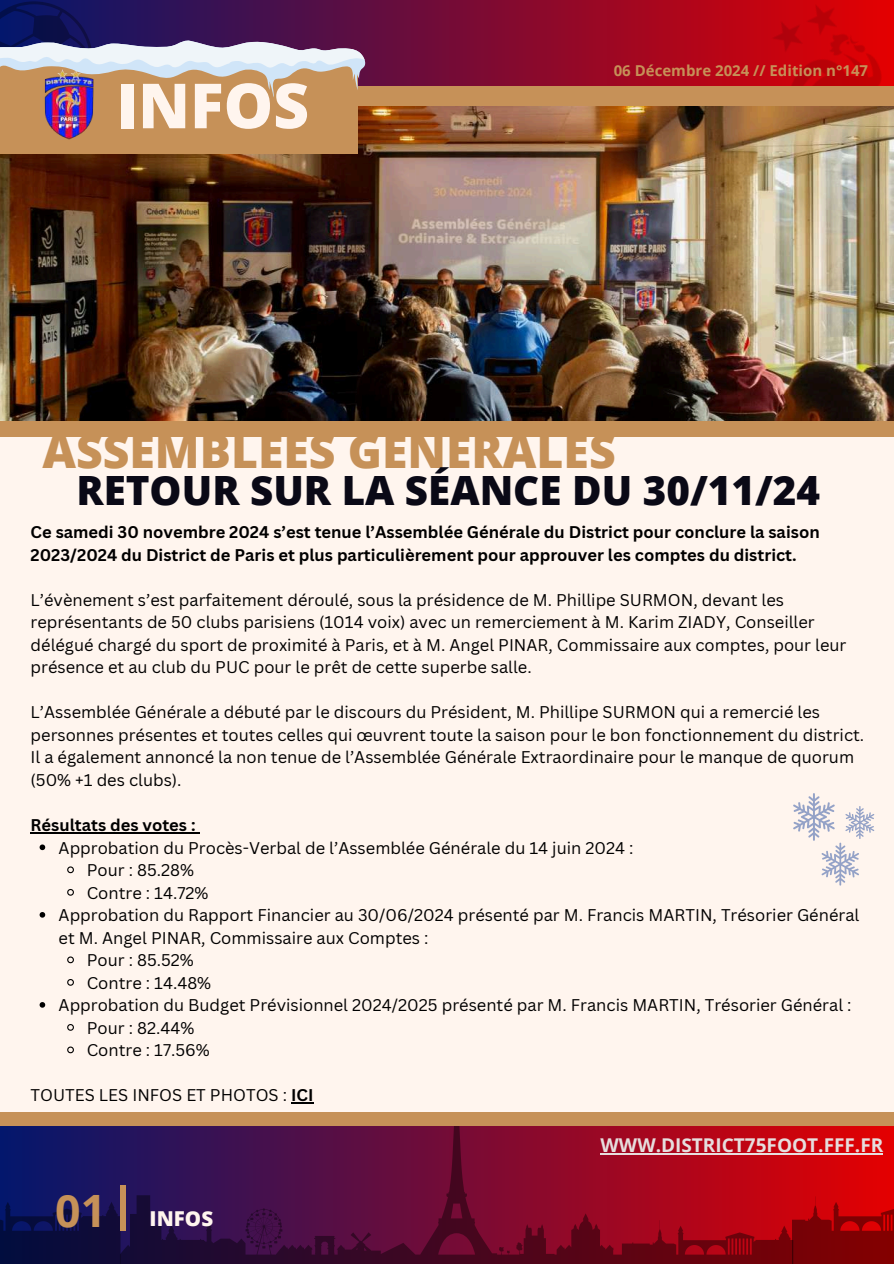
<style>
.page{position:relative;width:894px;height:1264px;background:#fff}
.page>*{position:absolute;margin:0;border:0;box-sizing:border-box;transform-origin:0 0}
.t1{font:800 62.25px "Open Sans";color:#fff5ee}
.t2{font:800 46.35px "Open Sans";color:#c69158}
.t3{font:800 40.35px "Open Sans";color:#0a0916}
.t4{font:800 20.55px "Open Sans";color:#fff5ee}
.t5{font:700 19.05px "Open Sans";color:#e6dede}
.t6{font:16.5px/22.5px "Canva Sans";color:#000}
.t7{font:700 16.5px/22.5px "Canva Sans";color:#000}
.t8{font:700 15px "Open Sans";color:#c69158}
.s1{font-weight:700}
.s2{font-weight:700;font-size:44.55px;color:#c69158}
</style>
<div class="page">
<svg style="left:0;top:0;width:741px;height:87px;background:#8d0a2b"></svg>
<img style="left:741px;top:0;width:152px;height:87px">
<div style="left:0;top:87px;width:893px;height:351px;background:#c69158"></div>
<img style="left:0;top:106px;width:893px;height:314px">
<div style="left:0;top:60px;width:357px;height:93px;background:#c69158"></div>
<svg style="left:120px;top:1125px;width:672px;height:138px;background:#6e0b32"></svg>
<svg style="left:0;top:1125px;width:120px;height:138px;background:#0f1357"></svg>
<svg style="left:792px;top:1125px;width:101px;height:138px;background:#ba0307"></svg>
<div style="left:0;top:775px;width:893px;height:350px;background:#c69158"></div>
<div style="left:0;top:438px;width:893px;height:674px;background:#fff5ee"></div>
<img style="left:46px;top:118px;width:47px;height:22px">
<div style="left:120px;top:1184px;width:6px;height:46px;background:#c69158"></div>
<hr style="left:31px;top:832px;width:164px;height:1px;background:#000">
<svg style="left:40px;top:844px;width:5px;height:6px"></svg>
<svg style="left:67px;top:866px;width:7px;height:8px"></svg>
<svg style="left:67px;top:889px;width:7px;height:7px"></svg>
<svg style="left:40px;top:912px;width:5px;height:5px"></svg>
<svg style="left:67px;top:956px;width:7px;height:8px"></svg>
<svg style="left:67px;top:979px;width:7px;height:7px"></svg>
<svg style="left:40px;top:1002px;width:5px;height:5px"></svg>
<svg style="left:67px;top:1024px;width:7px;height:7px"></svg>
<svg style="left:67px;top:1046px;width:7px;height:8px"></svg>
<svg style="left:291px;top:1102px;width:22px;height:1px"></svg>
<svg style="left:0;top:1px;width:365px;height:117px"></svg>
<hr style="left:600px;top:1153px;width:283px;height:1px;background:#e6dede">
<svg style="left:793px;top:793px;width:81px;height:92px"></svg>
<h1 class="t1" style="left:116px;top:62px;width:194px">INFOS</h1>
<p class="t8" style="left:613px;top:60px;width:256px">06 Décembre 2024 // Edition n°147</p>
<h2 class="t2" style="left:42px;top:418px;width:574px">ASSEMBLÉES GÉNÉRALES</h2>
<h3 class="t3" style="left:76px;top:461px;width:745px">RETOUR SUR LA SÉANCE DU 30/11/24</h3>
<p class="t7" style="left:31px;top:520px;width:790px">Ce samedi 30 novembre 2024 s’est tenue l’Assemblée Générale du District pour conclure la saison<br>2023/2024 du District de Paris et plus particulièrement pour approuver les comptes du district.</p>
<p class="t6" style="left:31px;top:588px;width:817px">L’évènement s’est parfaitement déroulé, sous la présidence de M. Phillipe SURMON, devant les représentants de 50 clubs parisiens (1014 voix) avec un remerciement à M. Karim ZIADY, Conseiller délégué chargé du sport de proximité à Paris, et à M. Angel PINAR, Commissaire aux comptes, pour leur présence et au club du PUC pour le prêt de cette superbe salle.</p>
<p class="t6" style="left:31px;top:700px;width:834px">L’Assemblée Générale a débuté par le discours du Président, M. Phillipe SURMON qui a remercié les personnes présentes et toutes celles qui œuvrent toute la saison pour le bon fonctionnement du district.<br>Il a également annoncé la non tenue de l’Assemblée Générale Extraordinaire pour le manque de quorum (50% +1 des clubs).</p>
<p class="t7" style="left:31px;top:813px;width:166px">Résultats des votes :</p>
<p class="t6" style="left:59px;top:835px;width:576px">Approbation du Procès-Verbal de l’Assemblée Générale du 14 juin 2024 :</p>
<p class="t6" style="left:87px;top:858px;width:109px">Pour : 85.28%</p>
<p class="t6" style="left:87px;top:880px;width:123px">Contre : 14.72%</p>
<p class="t6" style="left:59px;top:903px;width:802px">Approbation du Rapport Financier au 30/06/2024 présenté par M. Francis MARTIN, Trésorier Général</p>
<p class="t6" style="left:59px;top:925px;width:371px">et M. Angel PINAR, Commissaire aux Comptes :</p>
<p class="t6" style="left:87px;top:948px;width:109px">Pour : 85.52%</p>
<p class="t6" style="left:87px;top:970px;width:126px">Contre : 14.48%</p>
<p class="t6" style="left:59px;top:993px;width:794px">Approbation du Budget Prévisionnel 2024/2025 présenté par M. Francis MARTIN, Trésorier Général :</p>
<p class="t6" style="left:87px;top:1015px;width:109px">Pour : 82.44%</p>
<p class="t6" style="left:87px;top:1038px;width:124px">Contre : 17.56%</p>
<p class="t6" style="left:31px;top:1083px;width:284px">TOUTES LES INFOS ET PHOTOS : <span class="s1">ICI</span></p>
<p class="t4" style="left:55px;top:1203px;width:159px"><span class="s2">01</span> INFOS</p>
<p class="t5" style="left:600px;top:1131px;width:284px">WWW.DISTRICT75FOOT.FFF.FR</p>
</div>
